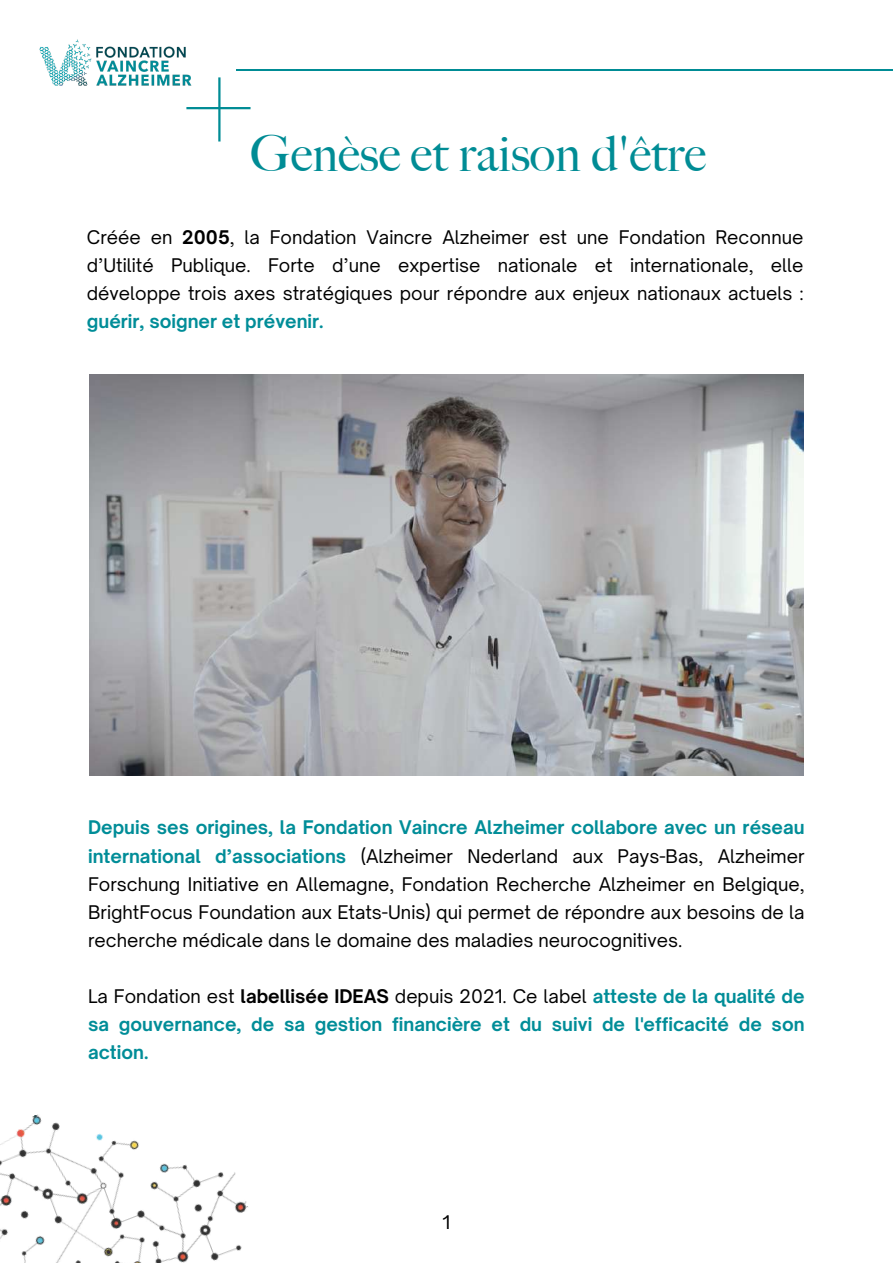
<style>
.page{position:relative;width:893px;height:1264px;background:#fff}
.page>*{position:absolute;margin:0;border:0;box-sizing:border-box;transform-origin:0 0}
.t1{font:500 49.5px "Big Caslon";color:#008c95}
.t2{font:18px/28px "Open Sauce One";color:#000;text-align:justify}
.t3{font:700 18px/28px "Open Sauce One";color:#008d98;text-align:justify}
.s1{font-weight:700}
.s2{font-weight:700;color:#008d98}
.s3{font-weight:400;color:#000}
.s4{color:#000}
</style>
<div class="page">
<hr style="left:236px;top:70px;width:656px;height:1px;background:#008c95">
<img style="left:39px;top:39px;width:153px;height:47px">
<img style="left:89px;top:374px;width:714px;height:401px">
<img style="left:0;top:1114px;width:248px;height:148px">
<hr style="left:186px;top:107px;width:64px;height:2px;background:#008c95">
<hr style="left:218px;top:77px;width:2px;height:64px;background:#008c95">
<h1 class="t1" style="left:250px;top:125px;width:457px">Genèse et raison d'être</h1>
<p class="t2" style="left:87px;top:223px;width:718px">Créée en <span class="s1">2005</span>, la Fondation Vaincre Alzheimer est une Fondation Reconnue d’Utilité Publique. Forte d’une expertise nationale et internationale, elle développe trois axes stratégiques pour répondre aux enjeux nationaux actuels :</p>
<p class="t3" style="left:87px;top:307px;width:238px">guérir, soigner et prévenir.</p>
<p class="t2" style="left:88px;top:813px;width:718px"><span class="s2">Depuis ses origines, la Fondation Vaincre Alzheimer collabore avec un réseau international d’associations</span> (Alzheimer Nederland aux Pays-Bas, Alzheimer Forschung Initiative en Allemagne, Fondation Recherche Alzheimer en Belgique, BrightFocus Foundation aux Etats-Unis) qui permet de répondre aux besoins de la recherche médicale dans le domaine des maladies neurocognitives.</p>
<p class="t3" style="left:88px;top:982px;width:718px"><span class="s3">La Fondation est</span> <span class="s4">labellisée IDEAS</span> <span class="s3">depuis 2021. Ce label</span> atteste de la qualité de sa gouvernance, de sa gestion financière et du suivi de l'efficacité de son action.</p>
<p class="t2" style="left:442px;top:1207px;width:9px">1</p>
</div>
